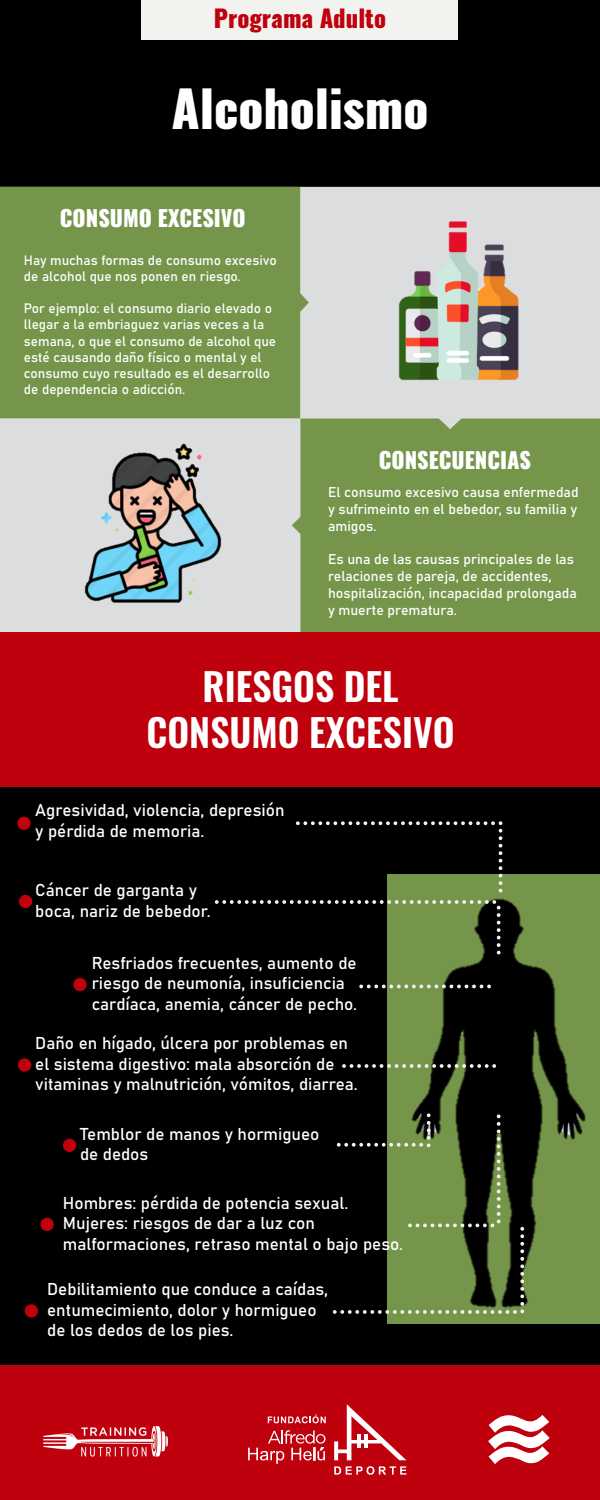
<style>
.page{position:relative;width:600px;height:1500px;background:#fff}
.page>*{position:absolute;margin:0;border:0;box-sizing:border-box;transform-origin:0 0}
.t1{font:800 50px "Oswald";color:#fff}
.t2{font:600 38px/45.6px "Oswald";color:#fff;text-align:center}
.t3{font:800 24px "Oswald";color:#bf000d}
.t4{font:800 22px "Oswald";color:#fff}
.t5{font:17px/20.4px "Bahnschrift";color:#fff}
.t6{font:14px/16.8px "Bahnschrift";color:#fff;text-align:justify}
.t7{font:13.5px/16.2px "Bahnschrift";color:#fff}
</style>
<div class="page">
<div style="left:0;top:787px;width:600px;height:579px;background:#000"></div>
<div style="left:0;top:0;width:600px;height:187px;background:#000"></div>
<div style="left:388px;top:875px;width:212px;height:449px;background:#75964a"></div>
<div style="left:0;top:418px;width:292px;height:214px;background:#dcddde"></div>
<div style="left:292px;top:418px;width:308px;height:214px;background:#75964a"></div>
<svg style="left:300px;top:187px;width:300px;height:242px;background:#d4d8d3"></svg>
<div style="left:0;top:187px;width:309px;height:231px;background:#75964a"></div>
<img style="left:390px;top:211px;width:148px;height:184px">
<img style="left:78px;top:442px;width:146px;height:169px">
<img style="left:405px;top:889px;width:181px;height:423px">
<svg style="left:296px;top:821px;width:206px;height:71px"></svg>
<svg style="left:359px;top:985px;width:132px;height:3px"></svg>
<svg style="left:342px;top:1064px;width:154px;height:4px"></svg>
<svg style="left:333px;top:1113px;width:191px;height:201px"></svg>
<div style="left:142px;top:0;width:316px;height:39px;background:#f2f3ee"></div>
<div style="left:0;top:632px;width:600px;height:155px;background:#bf000d"></div>
<div style="left:0;top:1366px;width:600px;height:134px;background:#bf000d"></div>
<img style="left:43px;top:1426px;width:125px;height:31px">
<svg style="left:488px;top:1415px;width:62px;height:49px"></svg>
<svg style="left:334px;top:1404px;width:72px;height:56px"></svg>
<svg style="left:248px;top:1430px;width:77px;height:34px"></svg>
<svg style="left:334px;top:1466px;width:72px;height:9px"></svg>
<svg style="left:268px;top:1414px;width:58px;height:9px"></svg>
<svg style="left:215px;top:900px;width:286px;height:54px"></svg>
<div style="left:17px;top:817px;width:14px;height:13px;background:#bf000d;border-radius:50%"></div>
<div style="left:19px;top:895px;width:13px;height:13px;background:#bf000d;border-radius:50%"></div>
<div style="left:73px;top:978px;width:14px;height:13px;background:#bf000d;border-radius:50%"></div>
<div style="left:18px;top:1058px;width:13px;height:14px;background:#bf000d;border-radius:50%"></div>
<div style="left:63px;top:1139px;width:13px;height:13px;background:#bf000d;border-radius:50%"></div>
<div style="left:40px;top:1218px;width:14px;height:13px;background:#bf000d;border-radius:50%"></div>
<div style="left:25px;top:1304px;width:13px;height:14px;background:#bf000d;border-radius:50%"></div>
<h3 class="t3" style="left:214px;top:2px;width:174px">Programa Adulto</h3>
<h1 class="t1" style="left:171px;top:73px;width:259px">Alcoholismo</h1>
<p class="t4" style="left:60px;top:202px;width:187px">CONSUMO EXCESIVO</p>
<p class="t7" style="left:24px;top:251px;width:254px">Hay muchas formas de consumo excesivo de alcohol que nos ponen en riesgo.</p>
<p class="t7" style="left:24px;top:299px;width:254px">Por ejemplo: el consumo diario elevado o llegar a la embriaguez varias veces a la semana, o que el consumo de alcohol que esté causando daño físico o mental y el consumo cuyo resultado es el desarrollo de dependencia o adicción.</p>
<p class="t4" style="left:379px;top:444px;width:154px">CONSECUENCIAS</p>
<p class="t6" style="left:328px;top:483px;width:252px">El consumo excesivo causa enfermedad y sufrimeinto en el bebedor, su familia y amigos.</p>
<p class="t6" style="left:328px;top:550px;width:250px;text-align:left">Es una de las causas principales de las relaciones de pareja, de accidentes, hospitalización, incapacidad prolongada y muerte prematura.</p>
<h2 class="t2" style="left:146px;top:660px;width:310px">RIESGOS DEL<br>CONSUMO EXCESIVO</h2>
<p class="t5" style="left:35px;top:799px;width:251px">Agresividad, violencia, depresión y pérdida de memoria.</p>
<p class="t5" style="left:35px;top:879px;width:177px">Cáncer de garganta y boca, nariz de bebedor.</p>
<p class="t5" style="left:92px;top:951px;width:267px">Resfriados frecuentes, aumento de riesgo de neumonía, insuficiencia cardíaca, anemia, cáncer de pecho.</p>
<p class="t5" style="left:35px;top:1032px;width:324px">Daño en hígado, úlcera por problemas en el sistema digestivo: mala absorción de vitaminas y malnutrición, vómitos, diarrea.</p>
<p class="t5" style="left:80px;top:1122px;width:241px">Temblor de manos y hormigueo de dedos</p>
<p class="t5" style="left:63px;top:1192px;width:342px">Hombres: pérdida de potencia sexual.<br>Mujeres: riesgos de dar a luz con malformaciones, retraso mental o bajo peso.</p>
<p class="t5" style="left:47px;top:1278px;width:282px">Debilitamiento que conduce a caídas, entumecimiento, dolor y hormigueo de los dedos de los pies.</p>
</div>
